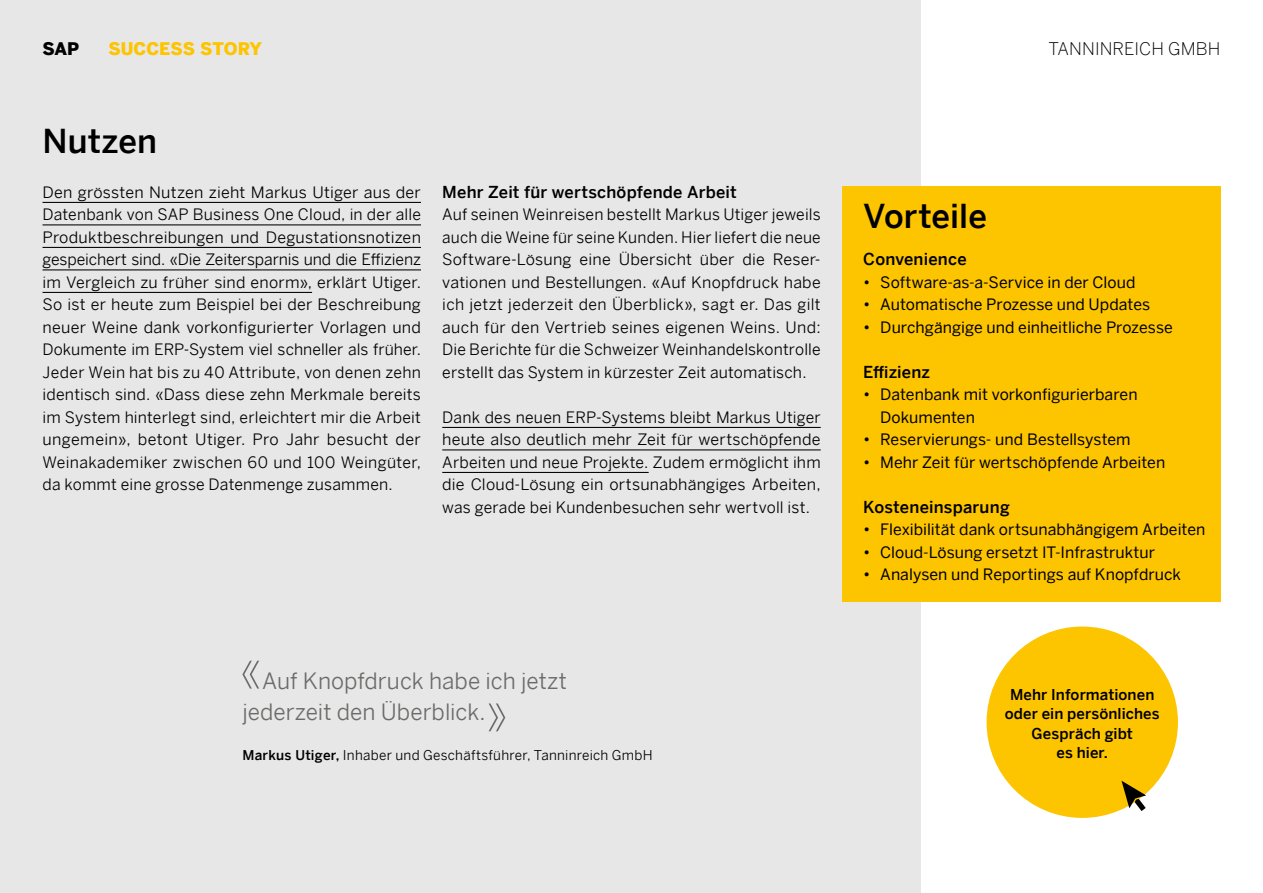
<style>
.page{position:relative;width:1263px;height:893px;background:#fff}
.page>*{position:absolute;margin:0;border:0;box-sizing:border-box;transform-origin:0 0}
.t1{font:500 33px "Benton Sans";letter-spacing:.005em;color:#000}
.t2{font:22.5px/31.5px "Benton Sans";color:#6b6b6a}
.t3{font:300 17.4px "Benton Sans";letter-spacing:.005em;color:#000}
.t4{font:900 17.4px "Benton Sans";color:#fdc400}
.t5{font:900 17.4px "Benton Sans";color:#000}
.t6{font:500 16.5px "Benton Sans";letter-spacing:.01em;color:#000}
.t7{font:15.75px/22.5px "Benton Sans";letter-spacing:.01em;color:#000;text-align:justify}
.t8{font:15.75px/22.5px "Benton Sans";color:#000}
.t9{font:500 15px/19.5px "Benton Sans";letter-spacing:.005em;color:#000;text-align:center}
.t10{font:13.5px "Benton Sans";letter-spacing:.02em;color:#000}
.s1{font-weight:500}
</style>
<div class="page">
<div style="left:0;top:0;width:921px;height:893px;background:#e7e7e7"></div>
<hr style="left:43px;top:202px;width:378px;height:1px;background:#000">
<hr style="left:43px;top:224px;width:378px;height:1px;background:#000">
<hr style="left:43px;top:247px;width:378px;height:1px;background:#000">
<hr style="left:43px;top:269px;width:378px;height:1px;background:#000">
<hr style="left:43px;top:292px;width:269px;height:1px;background:#000">
<hr style="left:442px;top:427px;width:379px;height:1px;background:#000">
<hr style="left:442px;top:449px;width:379px;height:1px;background:#000">
<hr style="left:442px;top:472px;width:207px;height:1px;background:#000">
<svg style="left:242px;top:661px;width:17px;height:28px"></svg>
<svg style="left:489px;top:703px;width:16px;height:28px"></svg>
<div style="left:842px;top:186px;width:378px;height:416px;background:#fdc400"></div>
<div style="left:986px;top:626px;width:192px;height:192px;background:#fdc400;border-radius:50%"></div>
<svg style="left:1121px;top:781px;width:25px;height:30px"></svg>
<p class="t5" style="left:43px;top:39px;width:38px">SAP</p>
<p class="t4" style="left:108px;top:39px;width:155px">SUCCESS STORY</p>
<p class="t3" style="left:1048px;top:39px;width:173px">TANNINREICH GMBH</p>
<h1 class="t1" style="left:43px;top:123px;width:116px">Nutzen</h1>
<p class="t7" style="left:43px;top:181px;width:380px">Den grössten Nutzen zieht Markus Utiger aus der Datenbank von SAP Business One Cloud, in der alle Produktbeschreibungen und Degustationsnotizen gespeichert sind. «Die Zeitersparnis und die Effizienz im Vergleich zu früher sind enorm», erklärt Utiger.<br>So ist er heute zum Beispiel bei der Beschreibung neuer Weine dank vorkonfigurierter Vorlagen und Dokumente im ERP-System viel schneller als früher.<br>Jeder Wein hat bis zu 40 Attribute, von denen zehn identisch sind. «Dass diese zehn Merkmale bereits im System hinterlegt sind, erleichtert mir die Arbeit ungemein», betont Utiger. Pro Jahr besucht der Weinakademiker zwischen 60 und 100 Weingüter, da kommt eine grosse Datenmenge zusammen.</p>
<p class="t6" style="left:442px;top:183px;width:296px">Mehr Zeit für wertschöpfende Arbeit</p>
<p class="t7" style="left:442px;top:204px;width:380px">Auf seinen Weinreisen bestellt Markus Utiger jeweils auch die Weine für seine Kunden. Hier liefert die neue Software-Lösung eine Übersicht über die Reser&shy;vationen und Bestellungen. «Auf Knopfdruck habe ich jetzt jederzeit den Überblick», sagt er. Das gilt auch für den Vertrieb seines eigenen Weins. Und:<br>Die Berichte für die Schweizer Weinhandelskontrolle erstellt das System in kürzester Zeit automatisch.</p>
<p class="t7" style="left:442px;top:406px;width:380px">Dank des neuen ERP-Systems bleibt Markus Utiger heute also deutlich mehr Zeit für wertschöpfende Arbeiten und neue Projekte. Zudem ermöglicht ihm die Cloud-Lösung ein ortsunabhängiges Arbeiten, was gerade bei Kundenbesuchen sehr wertvoll ist.</p>
<h2 class="t2" style="left:242px;top:665px;width:326px;text-indent:20px">Auf Knopfdruck habe ich jetzt jederzeit den Überblick.</h2>
<p class="t10" style="left:242px;top:749px;width:412px"><span class="s1">Markus Utiger,</span> Inhaber und Geschäftsführer, Tanninreich GmbH</p>
<h1 class="t1" style="left:863px;top:198px;width:125px">Vorteile</h1>
<p class="t6" style="left:863px;top:251px;width:105px">Convenience</p>
<p class="t8" style="left:863px;top:272px;width:274px">• Software-as-a-Service in der Cloud</p>
<p class="t8" style="left:863px;top:295px;width:288px">• Automatische Prozesse und Updates</p>
<p class="t8" style="left:863px;top:317px;width:311px">• Durchgängige und einheitliche Prozesse</p>
<p class="t6" style="left:863px;top:358px;width:68px">Effizienz</p>
<p class="t8" style="left:880px;top:385px;width:259px;text-indent:-17px">• Datenbank mit vorkonfigurierbaren<br>Dokumenten</p>
<p class="t8" style="left:863px;top:430px;width:269px">• Reservierungs- und Bestellsystem</p>
<p class="t8" style="left:863px;top:452px;width:303px">• Mehr Zeit für wertschöpfende Arbeiten</p>
<p class="t6" style="left:863px;top:498px;width:148px">Kosteneinsparung</p>
<p class="t8" style="left:863px;top:520px;width:344px">• Flexibilität dank ortsunabhängigem Arbeiten</p>
<p class="t8" style="left:863px;top:542px;width:293px">• Cloud-Lösung ersetzt IT-Infrastruktur</p>
<p class="t8" style="left:863px;top:565px;width:319px">• Analysen und Reportings auf Knopfdruck</p>
<p class="t9" style="left:1005px;top:685px;width:156px">Mehr Informationen oder ein persönliches<br>Gespräch gibt<br>es hier.</p>
</div>
